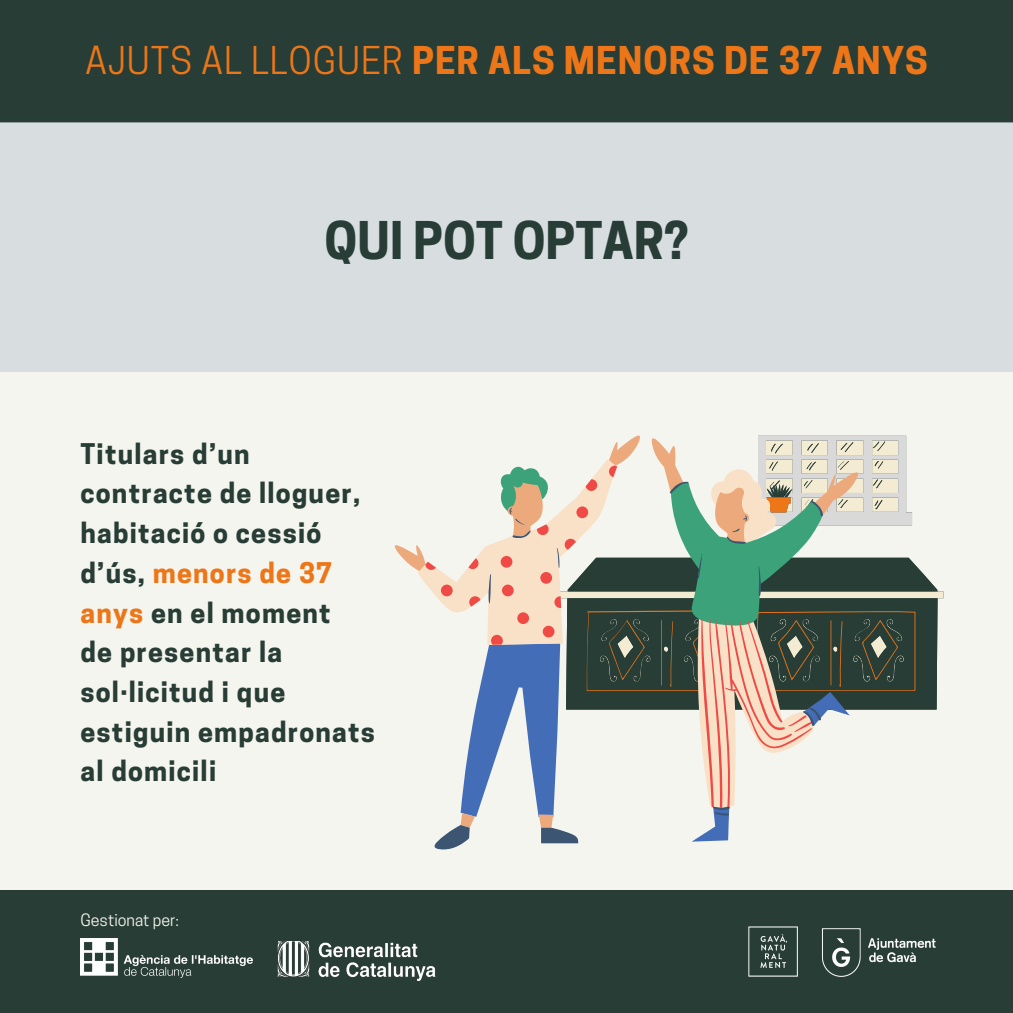
<style>
.page{position:relative;width:1013px;height:1013px;background:#fff}
.page>*{position:absolute;margin:0;border:0;box-sizing:border-box;transform-origin:0 0}
.t1{font:700 48.75px "Cooper Hewitt";color:#283d36}
.t2{font:700 36px "Cooper Hewitt";letter-spacing:.03em;color:#ed7618}
.t3{font:700 26.75px/39.8px "Cooper Hewitt";letter-spacing:.045em;color:#283d36}
.t4{font:16px "Cooper Hewitt";color:#f5f5ef}
.s1{font-weight:400}
.s2{color:#ed7618}
</style>
<div class="page">
<div style="left:0;top:0;width:1012px;height:1012px;background:#f5f5ef"></div>
<div style="left:0;top:0;width:1012px;height:123px;background:#283d36"></div>
<div style="left:0;top:122px;width:1012px;height:250px;background:#d8dde0"></div>
<svg style="left:858px;top:435px;width:79px;height:275px"></svg>
<svg style="left:858px;top:497px;width:57px;height:213px;fill:#283d36"></svg>
<div style="left:0;top:890px;width:1012px;height:122px;background:#283d36"></div>
<img style="left:748px;top:926px;width:50px;height:51px">
<img style="left:822px;top:928px;width:114px;height:49px">
<img style="left:277px;top:941px;width:158px;height:39px">
<img style="left:80px;top:938px;width:172px;height:39px">
<svg style="left:395px;top:435px;width:463px;height:281px"></svg>
<svg style="left:425px;top:465px;width:387px;height:251px"></svg>
<svg style="left:434px;top:481px;width:389px;height:368px"></svg>
<h2 class="t2" style="left:85px;top:47px;width:844px"><span class="s1">AJUTS AL LLOGUER</span> PER ALS MENORS DE 37 ANYS</h2>
<h1 class="t1" style="left:324px;top:222px;width:365px">QUI POT OPTAR?</h1>
<p class="t3" style="left:80px;top:437px;width:296px">Titulars d’un contracte de lloguer, habitació o cessió d’ús, <span class="s2">menors de 37 anys</span> en el moment<br>de presentar la sol·licitud i que estiguin empadronats al domicili</p>
<p class="t4" style="left:80px;top:914px;width:100px">Gestionat per:</p>
</div>
